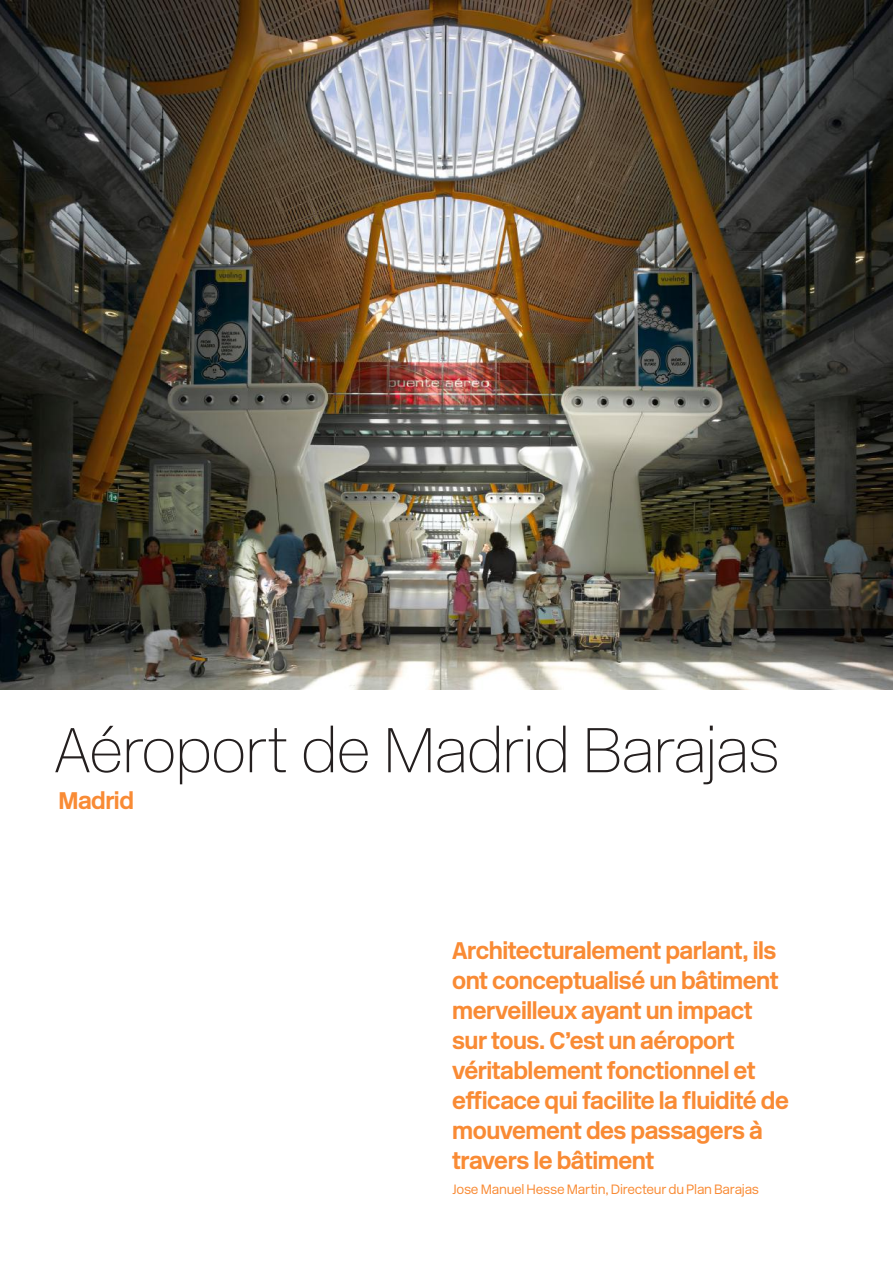
<style>
.page{position:relative;width:893px;height:1263px;background:#fff}
.page>*{position:absolute;margin:0;border:0;box-sizing:border-box;transform-origin:0 0}
.t1{font:63px "New Rail Alphabet Off White";letter-spacing:-.035em;color:#241f1f}
.t2{font:700 24px/30px "New Rail Alphabet";letter-spacing:-.02em;color:#f98b35}
.t3{font:300 13.5px "New Rail Alphabet";letter-spacing:-.02em;color:#f98b35}
</style>
<div class="page">
<img style="left:0;top:0;width:893px;height:690px">
<h1 class="t1" style="left:53px;top:711px;width:729px">Aéroport de Madrid Barajas</h1>
<p class="t2" style="left:58px;top:785px;width:77px">Madrid</p>
<p class="t2" style="left:452px;top:936px;width:338px">Architecturalement parlant, ils ont conceptualisé un bâtiment merveilleux ayant un impact sur tous. C’est un aéroport véritablement fonctionnel et efficace qui facilite la fluidité de mouvement des passagers à travers le bâtiment</p>
<p class="t3" style="left:452px;top:1180px;width:309px">Jose Manuel Hesse Martin, Directeur du Plan Barajas</p>
</div>
